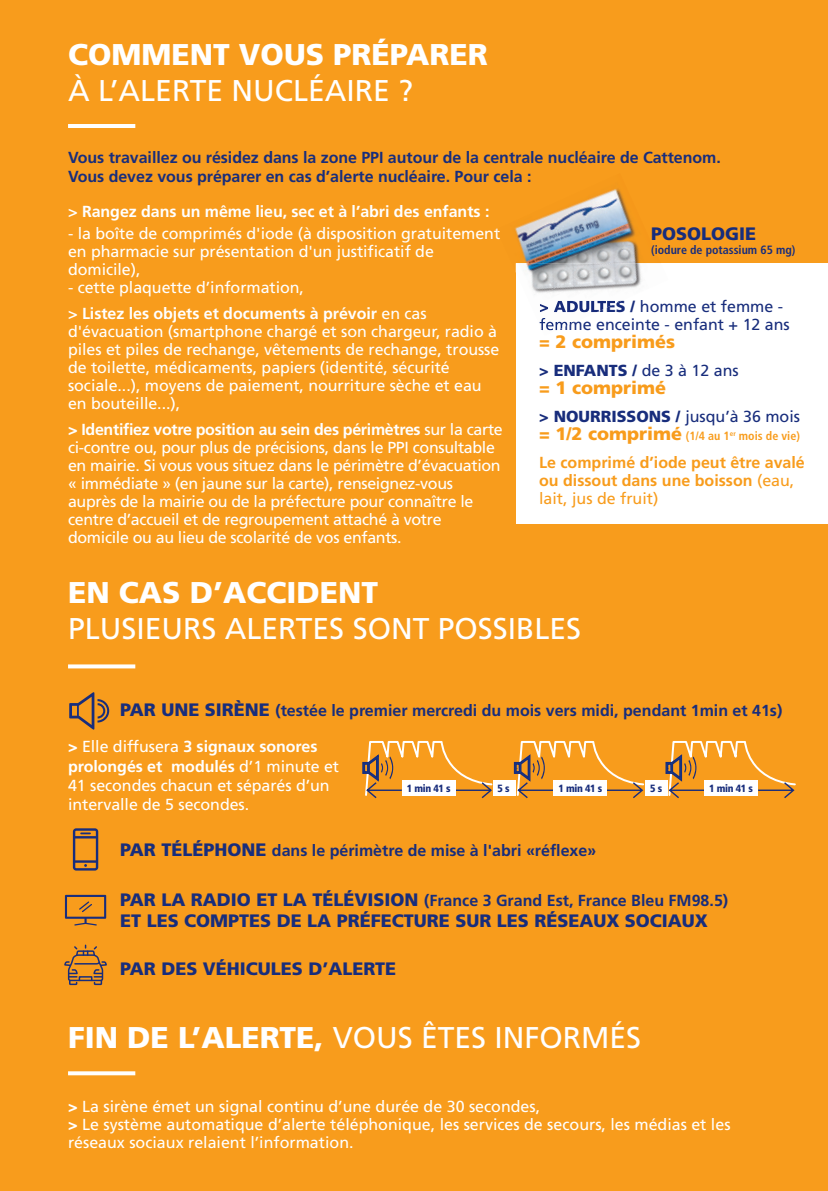
<style>
.page{position:relative;width:828px;height:1191px;background:#f89c1c}
.page>*{position:absolute;margin:0;border:0;box-sizing:border-box;transform-origin:0 0}
.t1{font:30px "Frutiger";color:#fff}
.t2{font:900 30px "Frutiger";color:#fff}
.t3{font:900 18px "Frutiger";color:#182d7c}
.t4{font:900 18px "Frutiger";color:#f89c1c}
.t5{font:16px/18px "Frutiger";letter-spacing:-.005em;color:#fff}
.t6{font:700 16px/19.2px "Frutiger";letter-spacing:-.005em;color:#182d7c}
.t7{font:700 16px/26px "Frutiger";letter-spacing:-.005em;color:#fff}
.t8{font:700 16px/18px "Frutiger";color:#f89c1c}
.t9{font:16px/18px "Frutiger";color:#182d7c}
.t10{font:900 16px "Frutiger";color:#182d7c}
.t11{font:700 condensed 12px "Frutiger";color:#f89c1c}
.t12{font:700 condensed 12px "Frutiger";color:#182d7c}
.t13{font:900 condensed 10.4px "Frutiger";letter-spacing:-.03em;color:#182d7c}
.s1{font-weight:400}
.s2{font-weight:900}
.s3{font-weight:700}
.s4{font-weight:900;font-stretch:normal;font-size:18px}
.s5{font-weight:900;font-size:18px}
</style>
<div class="page">
<svg style="left:68px;top:664px;width:67px;height:4px"></svg>
<hr style="left:68px;top:124px;width:67px;height:4px;background:#fff">
<svg style="left:68px;top:1071px;width:67px;height:4px"></svg>
<div style="left:516px;top:263px;width:312px;height:261px;background:#fff"></div>
<svg style="left:64px;top:944px;width:43px;height:41px"></svg>
<svg style="left:65px;top:895px;width:41px;height:30px"></svg>
<svg style="left:69px;top:692px;width:40px;height:37px"></svg>
<svg style="left:73px;top:828px;width:25px;height:42px"></svg>
<svg style="left:362px;top:741px;width:434px;height:58px"></svg>
<div style="left:402px;top:780px;width:53px;height:15px;background:#fff"></div>
<div style="left:493px;top:780px;width:23px;height:15px;background:#fff"></div>
<div style="left:645px;top:780px;width:23px;height:15px;background:#fff"></div>
<div style="left:553px;top:780px;width:54px;height:15px;background:#fff"></div>
<div style="left:704px;top:780px;width:53px;height:15px;background:#fff"></div>
<img style="left:515px;top:188px;width:115px;height:84px">
<img style="left:541px;top:218px;width:99px;height:45px">
<img style="left:516px;top:263px;width:12px;height:9px">
<img style="left:528px;top:263px;width:132px;height:68px">
<img style="left:540px;top:301px;width:82px;height:11px">
<img style="left:539px;top:318px;width:45px;height:12px">
<h1 class="t2" style="left:68px;top:36px;width:421px">COMMENT VOUS PRÉPARER</h1>
<h1 class="t1" style="left:68px;top:73px;width:347px">À L’ALERTE NUCLÉAIRE ?</h1>
<p class="t6" style="left:68px;top:148px;width:654px">Vous travaillez ou résidez dans la zone PPI autour de la centrale nucléaire de Cattenom.<br>Vous devez vous préparer en cas d’alerte nucléaire. Pour cela :</p>
<p class="t7" style="left:68px;top:198px;width:423px">&gt; Rangez dans un même lieu, sec et à l’abri des enfants :</p>
<p class="t5" style="left:68px;top:224px;width:434px">- la boîte de comprimés d'iode (à disposition gratuitement en pharmacie sur présentation d'un justificatif de domicile),</p>
<p class="t7" style="left:68px;top:274px;width:360px"><span class="s1">- cette plaquette d’information,<br></span>&gt; Listez les objets et documents à prévoir <span class="s1">en cas</span></p>
<p class="t5" style="left:68px;top:322px;width:433px">d'évacuation (smartphone chargé et son chargeur, radio à piles et piles de rechange, vêtements de rechange, trousse de toilette, médicaments, papiers (identité, sécurité sociale...), moyens de paiement, nourriture sèche et eau en bouteille...),</p>
<p class="t5" style="left:68px;top:420px;width:436px"><span class="s2">&gt;</span> <span class="s3">Identifiez votre position au sein des périmètres</span> sur la carte ci-contre ou, pour plus de précisions, dans le PPI consultable en mairie. Si vous vous situez dans le périmètre d’évacuation « immédiate » (en jaune sur la carte), renseignez-vous auprès de la mairie ou de la préfecture pour connaître le centre d’accueil et de regroupement attaché à votre domicile ou au lieu de scolarité de vos enfants.</p>
<p class="t3" style="left:651px;top:222px;width:107px">POSOLOGIE</p>
<p class="t12" style="left:651px;top:243px;width:146px">(iodure de potassium 65 mg)</p>
<p class="t9" style="left:539px;top:297px;width:252px"><span class="s2">&gt; ADULTES /</span> homme et femme - femme enceinte - enfant + 12 ans</p>
<p class="t4" style="left:539px;top:331px;width:137px">= 2 comprimés</p>
<p class="t10" style="left:539px;top:361px;width:201px">&gt; ENFANTS / <span class="s1">de 3 à 12 ans</span></p>
<p class="t4" style="left:539px;top:377px;width:128px">= 1 comprimé</p>
<p class="t10" style="left:539px;top:407px;width:262px">&gt; NOURRISSONS / <span class="s1">jusqu’à 36 mois</span></p>
<p class="t11" style="left:539px;top:429px;width:262px"><span class="s4">= 1/2 comprimé</span> (1/4 au 1<sup>er</sup> mois de vie)</p>
<p class="t8" style="left:539px;top:453px;width:267px">Le comprimé d’iode peut être avalé ou dissout dans une boisson <span class="s1">(eau, lait, jus de fruit)</span></p>
<h1 class="t2" style="left:68px;top:575px;width:312px">EN CAS D’ACCIDENT</h1>
<h1 class="t1" style="left:68px;top:611px;width:514px">PLUSIEURS ALERTES SONT POSSIBLES</h1>
<p class="t6" style="left:120px;top:700px;width:664px"><span class="s5">PAR UNE SIRÈNE</span> (testée le premier mercredi du mois vers midi, pendant 1min et 41s)</p>
<p class="t5" style="left:68px;top:737px;width:273px;line-height:19.2px"><span class="s2">&gt;</span> Elle diffusera <span class="s3">3 signaux sonores prolongés et modulés</span> d’1 minute et<br>41 secondes chacun et séparés d’un intervalle de 5 secondes.</p>
<p class="t6" style="left:120px;top:840px;width:478px"><span class="s5">PAR TÉLÉPHONE</span> dans le périmètre de mise à l'abri «réflexe»</p>
<p class="t6" style="left:120px;top:890px;width:609px"><span class="s5">PAR LA RADIO ET LA TÉLÉVISION</span> (France 3 Grand Est, France Bleu FM98.5)</p>
<p class="t3" style="left:120px;top:910px;width:589px">ET LES COMPTES DE LA PRÉFECTURE SUR LES RÉSEAUX SOCIAUX</p>
<p class="t3" style="left:120px;top:957px;width:277px">PAR DES VÉHICULES D’ALERTE</p>
<p class="t13" style="left:407px;top:782px;width:45px">1 min 41 s</p>
<p class="t13" style="left:497px;top:782px;width:14px">5 s</p>
<p class="t13" style="left:558px;top:782px;width:45px">1 min 41 s</p>
<p class="t13" style="left:650px;top:782px;width:14px">5 s</p>
<p class="t13" style="left:709px;top:782px;width:45px">1 min 41 s</p>
<h1 class="t1" style="left:68px;top:1019px;width:575px"><span class="s2">FIN DE L’ALERTE,</span> VOUS ÊTES INFORMÉS</h1>
<p class="t5" style="left:68px;top:1097px;width:664px"><span class="s2">&gt;</span> La sirène émet un signal continu d’une durée de 30 secondes,<br><span class="s2">&gt;</span> Le système automatique d’alerte téléphonique, les services de secours, les médias et les réseaux sociaux relaient l’information.</p>
</div>
